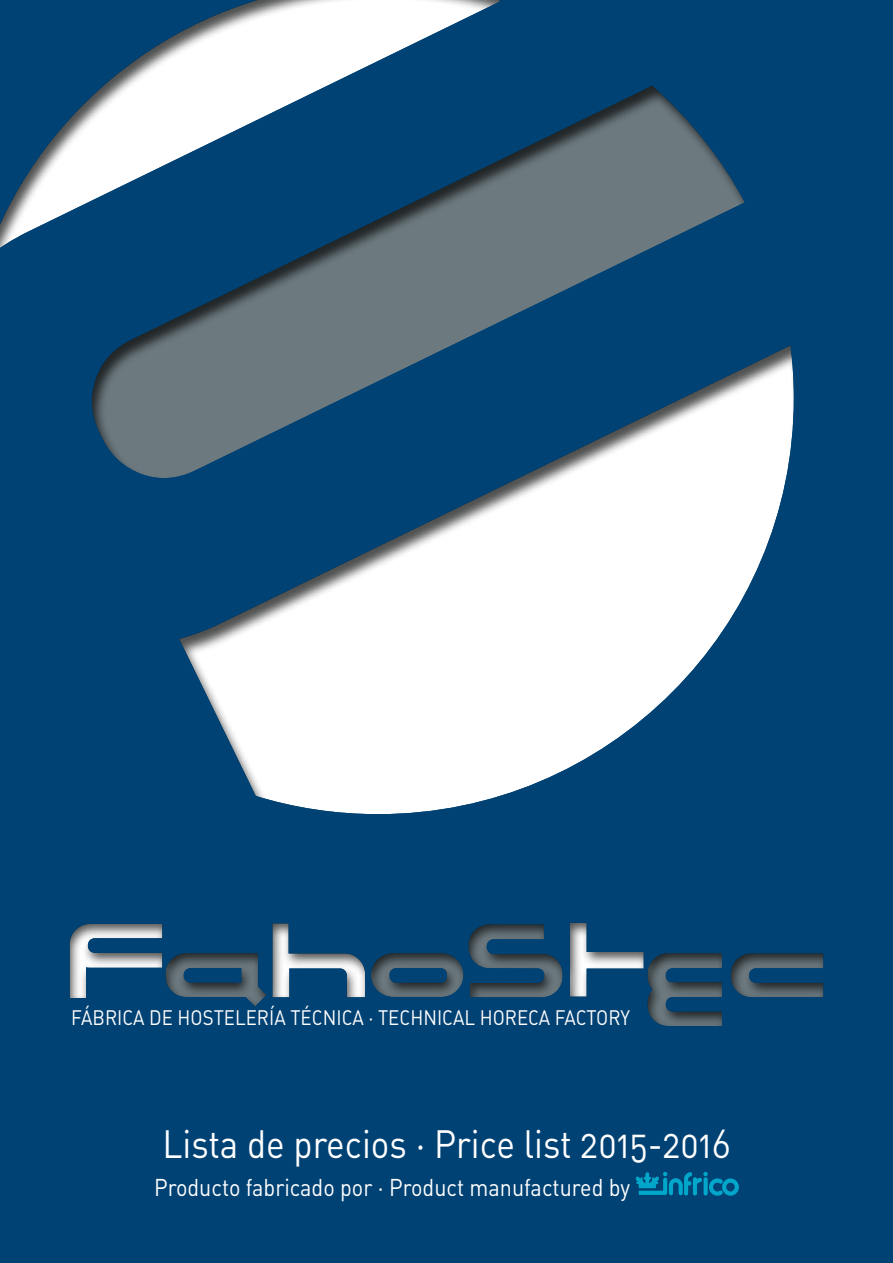
<style>
.page{position:relative;width:893px;height:1263px;background:#004274}
.page>*{position:absolute;margin:0;border:0;box-sizing:border-box;transform-origin:0 0}
.t1{font:39px "DIN Regular Alternate";color:#fff;scale:.9 1}
.t2{font:24px "DIN Regular Alternate";color:#fff;scale:.9 1}
.t3{font:20.7px "DIN Regular Alternate";color:#fff;scale:.9 1}
</style>
<div class="page">
<div style="left:0;top:0;width:795px;height:814px;background:#151616;opacity:.75"></div>
<svg style="left:635px;top:1171px;width:104px;height:25px"></svg>
<div style="left:67px;top:919px;width:757px;height:109px;background:#151616;opacity:.75"></div>
<p class="t3" style="left:71px;top:1005px;width:622px">FÁBRICA DE HOSTELERÍA TÉCNICA · TECHNICAL HORECA FACTORY</p>
<h1 class="t1" style="left:162px;top:1120px;width:633px">Lista de precios · Price list 2015-2016</h1>
<p class="t2" style="left:154px;top:1172px;width:531px">Producto fabricado por · Product manufactured by</p>
</div>
